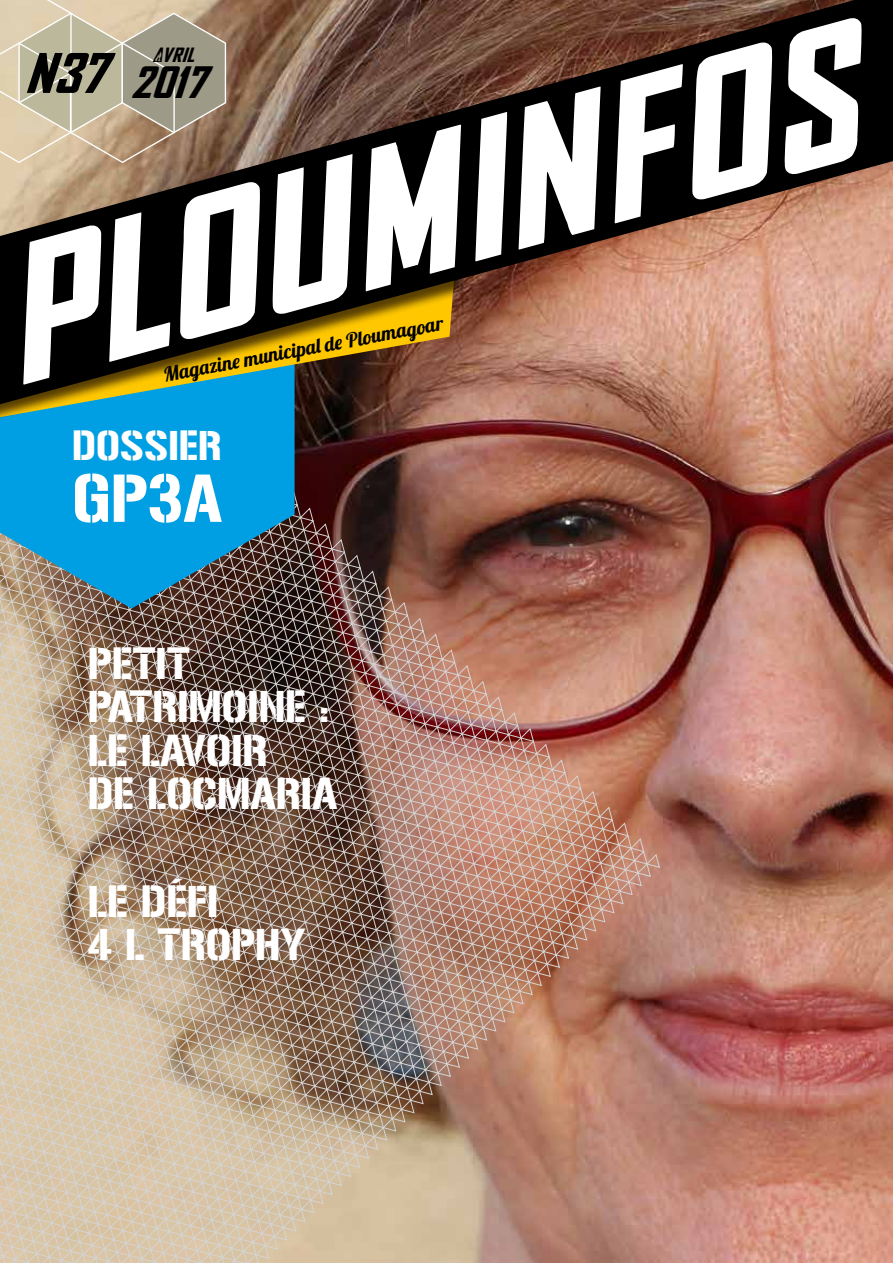
<style>
.page{position:relative;width:893px;height:1263px;background:#fff}
.page>*{position:absolute;margin:0;border:0;box-sizing:border-box;transform-origin:0 0}
.t1{font:62.4px "NHL Flames";color:#000}
.t2{font:59.7px "Gunplay";color:#fff}
.t3{font:49.5px "NHL Flames";color:#000}
.t4{font:39px/43.5px "Gunplay";color:#fff}
.t5{font:36.45px "Gunplay";color:#fff}
.t6{font:22.5px "NHL Flames";color:#000}
.t7{font:20.1px "Lobster 1.4";color:#000}
</style>
<div class="page">
<img style="left:660px;top:404px;width:233px;height:859px">
<img style="left:0;top:404px;width:660px;height:859px">
<svg style="left:0;top:437px;width:295px;height:171px;background:#1e8fbf"></svg>
<div style="left:0;top:115px;width:472px;height:322px;background:#221303;opacity:.75"></div>
<svg style="left:0;top:0;width:893px;height:404px;background:#816d5c"></svg>
<svg style="left:23px;top:17px;width:839px;height:368px"></svg>
<h1 class="t1" style="left:27px;top:35px;width:83px">N°37</h1>
<p class="t6" style="left:153px;top:41px;width:43px">AVRIL</p>
<p class="t3" style="left:132px;top:52px;width:77px">2017</p>
<p class="t7" style="left:161px;top:363px;width:286px;rotate:-11deg">Magaz ine municipal de Ploumagoar</p>
<p class="t5" style="left:72px;top:425px;width:151px">DOSSIER</p>
<h2 class="t2" style="left:72px;top:464px;width:151px">GP3A</h2>
<p class="t4" style="left:88px;top:642px;width:251px">PETIT<br>PATRIMOINE :<br>LE LAVOIR<br>DE LOCMARIA</p>
<p class="t4" style="left:88px;top:880px;width:219px">LE DÉFI<br>4 L TROPHY</p>
</div>
